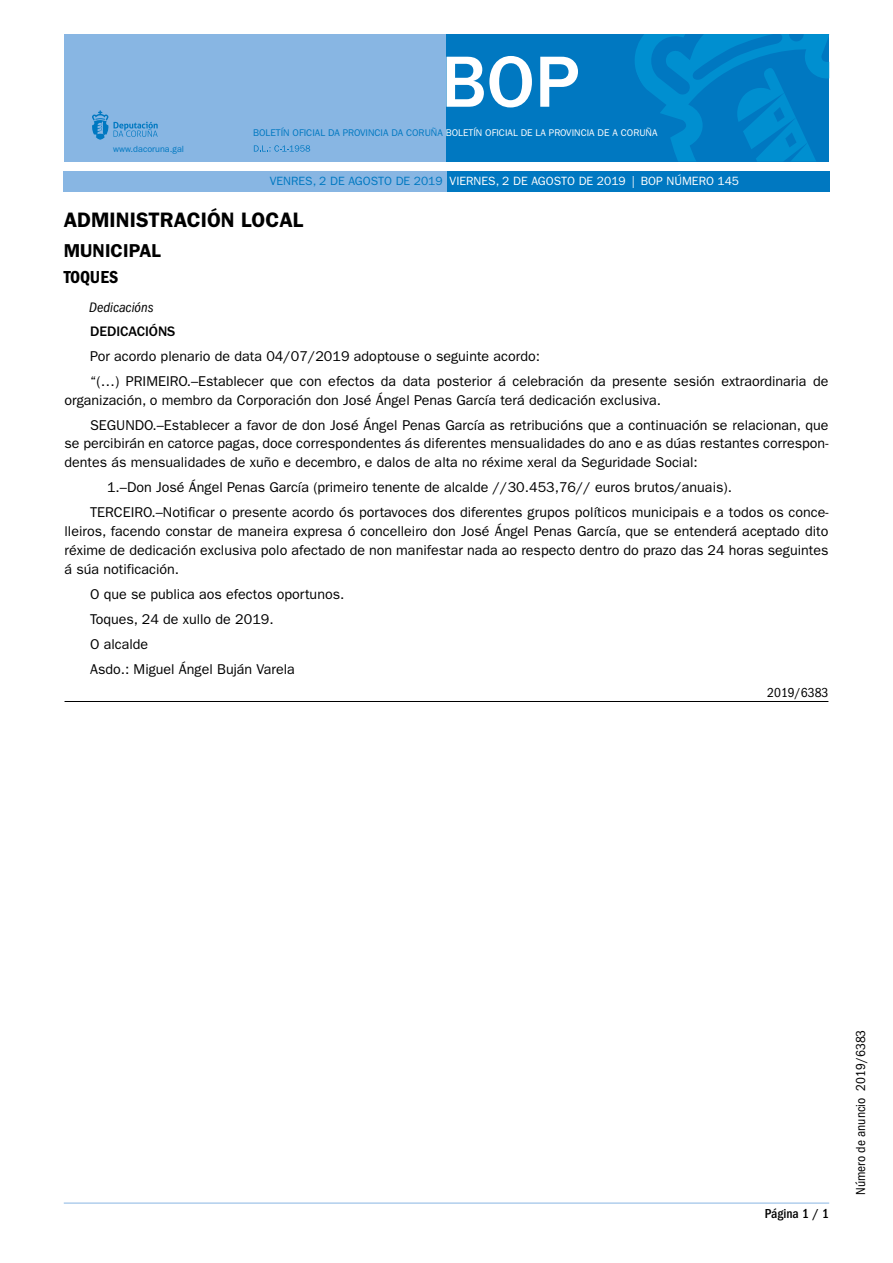
<style>
.page{position:relative;width:893px;height:1263px;background:#fff}
.page>*{position:absolute;margin:0;border:0;box-sizing:border-box;transform-origin:0 0}
.t1{font:500 75px "ITC Franklin Gothic Std";color:#fff}
.t2{font:600 21px "ITC Franklin Gothic Std";color:#000}
.t3{font:600 18.75px "ITC Franklin Gothic Std";color:#000}
.t4{font:18px "ITC Franklin Gothic Std Dm Cd";color:#000}
.t5{font:14.25px/25px "ITC Franklin Gothic Std";color:#000}
.t6{font:italic condensed 14.25px "ITC Franklin Gothic Std";color:#000}
.t7{font:500 14.25px "ITC Franklin Gothic Std";color:#000}
.t8{font:condensed 13.5px "ITC Franklin Gothic Std";color:#000}
.t9{font:500 condensed 13.5px "ITC Franklin Gothic Std";color:#000}
.t10{font:12px "ITC Franklin Gothic Std";color:#fff}
.t11{font:9.75px "ITC Franklin Gothic Std";color:#fff}
.t12{font:9px "ITC Franklin Gothic Std";color:#0078c1}
.s1{color:#0078c1}
</style>
<div class="page">
<div style="left:64px;top:34px;width:382px;height:128px;background:#88b6e3"></div>
<div style="left:446px;top:34px;width:383px;height:128px;background:#0078c1"></div>
<svg style="left:254px;top:145px;width:56px;height:7px"></svg>
<svg style="left:92px;top:110px;width:66px;height:30px"></svg>
<svg style="left:635px;top:34px;width:194px;height:128px"></svg>
<div style="left:446px;top:171px;width:383px;height:20px;background:#0078c1"></div>
<div style="left:64px;top:171px;width:383px;height:20px;background:#88b6e3"></div>
<hr style="left:64px;top:1203px;width:765px;height:1px;background:#88b6e3">
<hr style="left:65px;top:701px;width:763px;height:1px;background:#000">
<p class="t12" style="left:113px;top:143px;width:72px">www.dacoruna.gal</p>
<h1 class="t1" style="left:441px;top:40px;width:140px">BOP</h1>
<p class="t11" style="left:253px;top:127px;width:406px"><span class="s1">BOLETÍN OFICIAL DA PROVINCIA DA CORUÑA</span> BOLETÍN OFICIAL DE LA PROVINCIA DE A CORUÑA</p>
<p class="t10" style="left:270px;top:174px;width:471px"><span class="s1">VENRES, 2 DE AGOSTO DE 2019</span> VIERNES, 2 DE AGOSTO DE 2019 | BOP NÚMERO 145</p>
<h2 class="t2" style="left:64px;top:207px;width:229px">ADMINISTRACIÓN LOCAL</h2>
<h3 class="t3" style="left:64px;top:239px;width:88px">MUNICIPAL</h3>
<p class="t4" style="left:64px;top:267px;width:56px">TOQUES</p>
<p class="t6" style="left:89px;top:300px;width:66px">Dedicacións</p>
<p class="t7" style="left:90px;top:323px;width:87px">DEDICACIÓNS</p>
<p class="t5" style="left:90px;top:343px;width:740px">Por acordo plenario de data 04/07/2019 adoptouse o seguinte acordo:<br>“(…) PRIMEIRO.–Establecer que con efectos da data posterior á celebración da presente sesión extraordinaria de</p>
<p class="t5" style="left:90px;top:387px;width:740px;text-indent:-26px">organización, o membro da Corporación don José Ángel Penas García terá dedicación exclusiva.<br>SEGUNDO.–Establecer a favor de don José Ángel Penas García as retribucións que a continuación se relacionan, que</p>
<p class="t5" style="left:65px;top:434px;width:765px;line-height:18.8px">se percibirán en catorce pagas, doce correspondentes ás diferentes mensualidades do ano e as dúas restantes correspon&shy;dentes ás mensualidades de xuño e decembro, e dalos de alta no réxime xeral da Seguridade Social:</p>
<p class="t5" style="left:90px;top:475px;width:740px;text-indent:17px">1.–Don José Ángel Penas García (primeiro tenente de alcalde //30.453,76// euros brutos/anuais).<br>TERCEIRO.–Notificar o presente acordo ós portavoces dos diferentes grupos políticos municipais e a todos os conce-</p>
<p class="t5" style="left:65px;top:522px;width:765px;line-height:18.8px;text-align:justify">lleiros, facendo constar de maneira expresa ó concelleiro don José Ángel Penas García, que se entenderá aceptado dito réxime de dedicación exclusiva polo afectado de non manifestar nada ao respecto dentro do prazo das 24 horas seguintes á súa notificación.</p>
<p class="t5" style="left:90px;top:582px;width:256px">O que se publica aos efectos oportunos.<br>Toques, 24 de xullo de 2019.<br>O alcalde<br>Asdo.: Miguel Ángel Buján Varela</p>
<p class="t8" style="left:767px;top:685px;width:63px">2019/6383</p>
<p class="t9" style="left:765px;top:1206px;width:66px">Página 1 / 1</p>
<p class="t8" style="left:853px;top:1195px;width:167px;rotate:-90deg">Número de anuncio 2019/6383</p>
</div>
